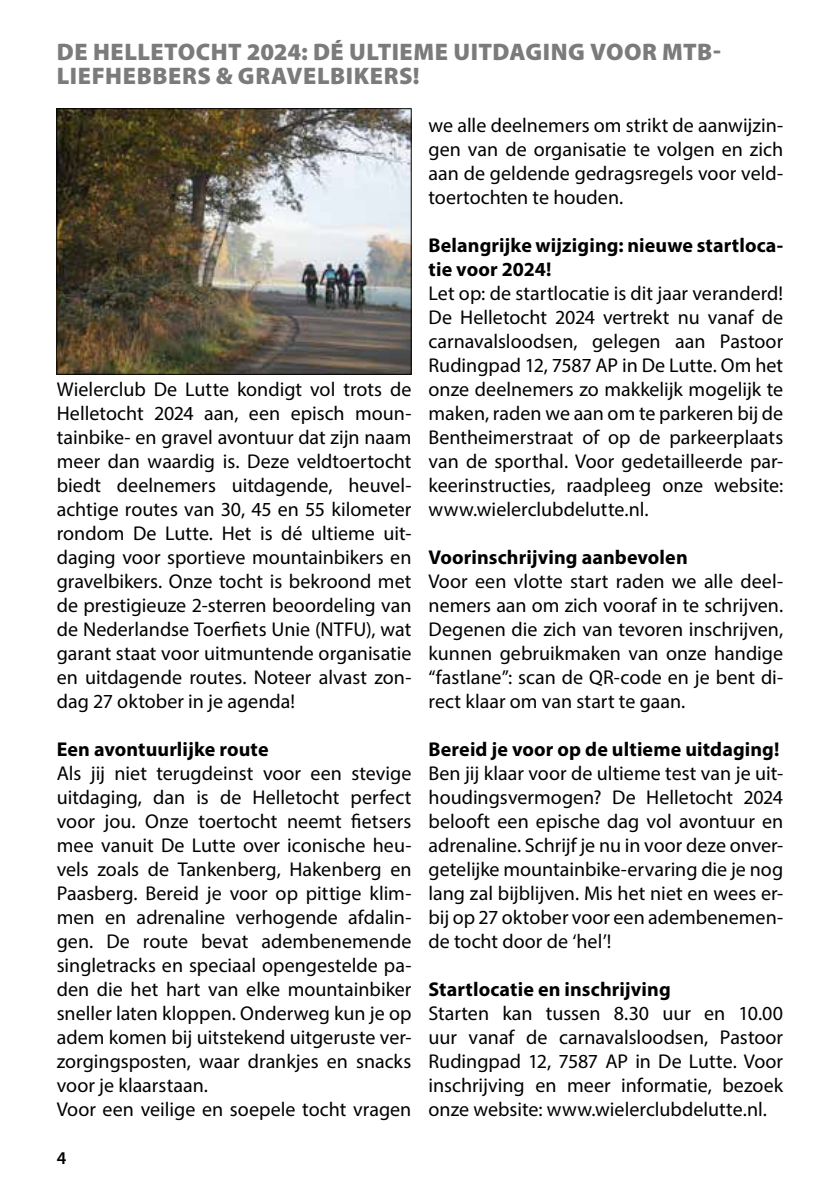
<style>
.page{position:relative;width:840px;height:1191px;background:#fff}
.page>*{position:absolute;margin:0;border:0;box-sizing:border-box;transform-origin:0 0}
.t1{font:900 24px/24px "Myriad Pro";letter-spacing:.02em;color:#7c7b7b}
.t2{font:20px/24px "Myriad Pro";color:#000;text-align:justify}
.t3{font:700 20px/24px "Myriad Pro";letter-spacing:.005em;color:#000}
.t4{font:600 18px "Myriad Pro";color:#000}
</style>
<div class="page">
<img style="left:58px;top:110px;width:351px;height:262px">
<div style="left:56px;top:108px;width:355px;height:266px;border:1px solid #000"></div>
<p class="t1" style="left:57px;top:38px;width:665px">DE HELLETOCHT 2024: DÉ ULTIEME UITDAGING VOOR MTB-<br>LIEFHEBBERS &amp; GRAVELBIKERS!</p>
<p class="t2" style="left:57px;top:377px;width:356px">Wielerclub De Lutte kondigt vol trots de Helletocht 2024 aan, een episch moun&shy;tainbike- en gravel avontuur dat zijn naam meer dan waardig is. Deze veldtoertocht biedt deelnemers uitdagende, heuvel&shy;achtige routes van 30, 45 en 55 kilometer rondom De Lutte. Het is dé ultieme uit&shy;daging voor sportieve mountainbikers en gravelbikers. Onze tocht is bekroond met de prestigieuze 2-sterren beoordeling van de Nederlandse Toerfiets Unie (NTFU), wat garant staat voor uitmuntende organisatie en uitdagende routes. Noteer alvast zon&shy;dag 27 oktober in je agenda!</p>
<p class="t3" style="left:57px;top:736px;width:213px">Een avontuurlijke route</p>
<p class="t2" style="left:57px;top:761px;width:356px;text-align:left">Als jij niet terugdeinst voor een stevige uitdaging, dan is de Helletocht perfect voor jou. Onze toertocht neemt fietsers mee vanuit De Lutte over iconische heu&shy;vels zoals de Tankenberg, Hakenberg en Paasberg. Bereid je voor op pittige klim&shy;men en adrenaline verhogende afdalin&shy;gen. De route bevat adembenemende singletracks en speciaal opengestelde pa&shy;den die het hart van elke mountainbiker sneller laten kloppen. Onderweg kun je op adem komen bij uitstekend uitgeruste ver&shy;zorgingsposten, waar drankjes en snacks voor je klaarstaan.<br>Voor een veilige en soepele tocht vragen</p>
<p class="t4" style="left:57px;top:1146px;width:11px">4</p>
<p class="t2" style="left:428px;top:113px;width:356px">we alle deelnemers om strikt de aanwijzin&shy;gen van de organisatie te volgen en zich aan de geldende gedragsregels voor veld&shy;toertochten te houden.</p>
<p class="t3" style="left:428px;top:232px;width:356px">Belangrijke wijziging: nieuwe startloca&shy;tie voor 2024!</p>
<p class="t2" style="left:428px;top:281px;width:356px">Let op: de startlocatie is dit jaar veranderd!<br>De Helletocht 2024 vertrekt nu vanaf de carnavalsloodsen, gelegen aan Pastoor Rudingpad 12, 7587 AP in De Lutte. Om het onze deelnemers zo makkelijk mogelijk te maken, raden we aan om te parkeren bij de Bentheimerstraat of op de parkeerplaats van de sporthal. Voor gedetailleerde par&shy;keerinstructies, raadpleeg onze website: www.wielerclubdelutte.nl.</p>
<p class="t3" style="left:428px;top:544px;width:260px">Voorinschrijving aanbevolen</p>
<p class="t2" style="left:428px;top:569px;width:356px">Voor een vlotte start raden we alle deel&shy;nemers aan om zich vooraf in te schrijven.<br>Degenen die zich van tevoren inschrijven, kunnen gebruikmaken van onze handige “fastlane”: scan de QR-code en je bent di&shy;rect klaar om van start te gaan.</p>
<p class="t3" style="left:428px;top:736px;width:352px">Bereid je voor op de ultieme uitdaging!</p>
<p class="t2" style="left:428px;top:761px;width:356px">Ben jij klaar voor de ultieme test van je uit&shy;houdingsvermogen? De Helletocht 2024 belooft een epische dag vol avontuur en adrenaline. Schrijf je nu in voor deze onver&shy;getelijke mountainbike-ervaring die je nog lang zal bijblijven. Mis het niet en wees er&shy;bij op 27 oktober voor een adembenemen&shy;de tocht door de ‘hel’!</p>
<p class="t3" style="left:428px;top:976px;width:243px">Startlocatie en inschrijving</p>
<p class="t2" style="left:428px;top:1001px;width:356px">Starten kan tussen 8.30 uur en 10.00 uur vanaf de carnavalsloodsen, Pastoor Rudingpad 12, 7587 AP in De Lutte. Voor inschrijving en meer informatie, bezoek onze website: www.wielerclubdelutte.nl.</p>
</div>
